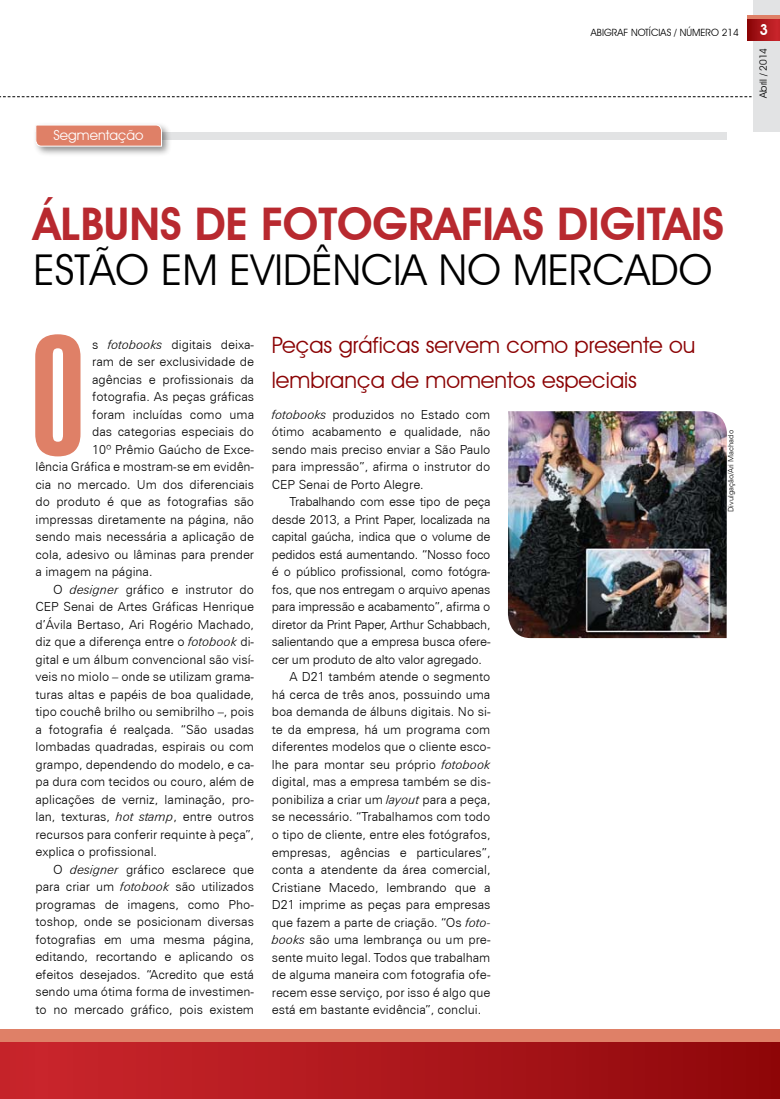
<style>
.page{position:relative;width:780px;height:1099px;background:#fff}
.page>*{position:absolute;margin:0;border:0;box-sizing:border-box;transform-origin:0 0}
.t1{font:900 extra-condensed 162.5px "Swiss 911 BT";color:#df8067}
.t2{font:600 45px "Avant Garde IT Cby BT";color:#b8292f}
.t3{font:42.5px "Avant Garde IT Cby BT";color:#000}
.t4{font:22.5px/35px "Avant Garde IT Cby BT";color:#8b0304}
.t5{font:600 15px "Avant Garde IT Cby BT";color:#fff}
.t6{font:13.75px "Avant Garde IT Cby BT";color:#fff}
.t7{font:300 12.5px/17.5px "Zurich BT";color:#000;text-align:justify}
.t8{font:300 12.5px "Zurich BT";letter-spacing:-.02em;color:#000}
.t9{font:10px "Avant Garde IT Cby BT";color:#000}
.t10{font:300 7.5px "Zurich BT";color:#000}
.s1{font-style:italic}
</style>
<div class="page">
<div style="left:753px;top:0;width:27px;height:132px;background:#e2e3e4"></div>
<div style="left:0;top:1040px;width:780px;height:58px;background:linear-gradient(to right,#cc272d,#8f070a)"></div>
<div style="left:0;top:1029px;width:780px;height:12px;background:#df8067"></div>
<div style="left:747px;top:15px;width:33px;height:22px;background:#df8067"></div>
<svg style="left:747px;top:19px;width:33px;height:22px"></svg>
<svg style="left:0;top:96px;width:751px;height:1px"></svg>
<div style="left:35px;top:132px;width:691px;height:8px;background:#e2e3e4"></div>
<div style="left:32px;top:121px;width:146px;height:42px;background:#000;opacity:.45"></div>
<svg style="left:35px;top:124px;width:127px;height:23px"></svg>
<img style="left:508px;top:411px;width:218px;height:227px">
<p class="t6" style="left:54px;top:127px;width:91px">Segmentação</p>
<p class="t9" style="left:591px;top:27px;width:18px">ABIGRA</p>
<p class="t9" style="left:623px;top:27px;width:71px">F NOTÍCIAS / NÚMERO</p>
<p class="t9" style="left:721px;top:27px;width:18px">214</p>
<p class="t5" style="left:759px;top:21px;width:10px">3</p>
<p class="t9" style="left:757px;top:97px;width:51px;rotate:-90deg">Abril / 2014</p>
<h2 class="t2" style="left:33px;top:197px;width:692px">ÁLBUNS DE FOTOGRAFIAS DIGITAIS</h2>
<h3 class="t3" style="left:33px;top:244px;width:680px">estão em evidência no mercado</h3>
<h1 class="t1" style="left:31px;top:308px;width:55px">O</h1>
<p class="t7" style="left:92px;top:335px;width:163px">s <span class="s1">fotobooks</span> digitais deixa-</p>
<p class="t7" style="left:92px;top:353px;width:163px">ram de ser exclusividade de</p>
<p class="t7" style="left:92px;top:370px;width:163px">agências e profissionais da</p>
<p class="t7" style="left:92px;top:388px;width:163px">fotografia. As peças gráficas</p>
<p class="t7" style="left:92px;top:405px;width:163px">foram incluídas como uma</p>
<p class="t7" style="left:92px;top:423px;width:163px">das categorias especiais do</p>
<p class="t7" style="left:92px;top:440px;width:163px">10º Prêmio Gaúcho de Exce-</p>
<p class="t7" style="left:35px;top:458px;width:220px">lência Gráfica e mostram-se em evidên-</p>
<p class="t7" style="left:35px;top:475px;width:220px">cia no mercado. Um dos diferenciais</p>
<p class="t7" style="left:35px;top:493px;width:220px">do produto é que as fotografias são</p>
<p class="t7" style="left:35px;top:510px;width:220px">impressas diretamente na página, não</p>
<p class="t7" style="left:35px;top:528px;width:220px">sendo mais necessária a aplicação de</p>
<p class="t7" style="left:35px;top:545px;width:220px">cola, adesivo ou lâminas para prender</p>
<p class="t7" style="left:35px;top:563px;width:119px">a imagem na página.</p>
<p class="t7" style="left:53px;top:580px;width:202px">O <span class="s1">designer</span> gráfico e instrutor do</p>
<p class="t7" style="left:35px;top:598px;width:220px">CEP Senai de Artes Gráficas Henrique</p>
<p class="t7" style="left:35px;top:615px;width:220px">d’Ávila Bertaso, Ari Rogério Machado,</p>
<p class="t7" style="left:35px;top:633px;width:220px">diz que a diferença entre o <span class="s1">fotobook</span> di-</p>
<p class="t7" style="left:35px;top:650px;width:220px">gital e um álbum convencional são visí-</p>
<p class="t7" style="left:35px;top:668px;width:220px">veis no miolo – onde se utilizam grama-</p>
<p class="t7" style="left:35px;top:685px;width:220px">turas altas e papéis de boa qualidade,</p>
<p class="t7" style="left:35px;top:703px;width:220px">tipo couchê brilho ou semibrilho –, pois</p>
<p class="t7" style="left:35px;top:720px;width:220px">a fotografia é realçada. “São usadas</p>
<p class="t7" style="left:35px;top:738px;width:220px">lombadas quadradas, espirais ou com</p>
<p class="t7" style="left:35px;top:755px;width:220px">grampo, dependendo do modelo, e ca-</p>
<p class="t7" style="left:35px;top:773px;width:220px">pa dura com tecidos ou couro, além de</p>
<p class="t7" style="left:35px;top:790px;width:220px">aplicações de verniz, laminação, pro-</p>
<p class="t7" style="left:35px;top:808px;width:220px">lan, texturas, <span class="s1">hot stamp</span>, entre outros</p>
<p class="t7" style="left:35px;top:825px;width:220px">recursos para conferir requinte à peça”,</p>
<p class="t7" style="left:35px;top:843px;width:123px">explica o profissional.</p>
<p class="t7" style="left:53px;top:860px;width:202px">O <span class="s1">designer</span> gráfico esclarece que</p>
<p class="t7" style="left:35px;top:878px;width:220px">para criar um <span class="s1">fotobook</span> são utilizados</p>
<p class="t7" style="left:35px;top:895px;width:220px">programas de imagens, como Pho-</p>
<p class="t7" style="left:35px;top:913px;width:220px">toshop, onde se posicionam diversas</p>
<p class="t7" style="left:35px;top:930px;width:220px">fotografias em uma mesma página,</p>
<p class="t7" style="left:35px;top:948px;width:220px">editando, recortando e aplicando os</p>
<p class="t7" style="left:35px;top:965px;width:220px">efeitos desejados. “Acredito que está</p>
<p class="t7" style="left:35px;top:983px;width:220px">sendo uma ótima forma de investimen-</p>
<p class="t7" style="left:35px;top:1000px;width:220px">to no mercado gráfico, pois existem</p>
<h3 class="t4" style="left:272px;top:327px;width:425px">Peças gráficas servem como presente ou lembrança de momentos especiais</h3>
<p class="t7" style="left:272px;top:405px;width:220px"><span class="s1">fotobooks</span> produzidos no Estado com ótimo acabamento e qualidade, não sendo mais preciso enviar a São Paulo para impressão”, afirma o instrutor do CEP Senai de Porto Alegre.</p>
<p class="t8" style="left:289px;top:494px;width:202px">Trabalhando com esse tipo de peça</p>
<p class="t8" style="left:272px;top:512px;width:220px">desde 2013, a Print Paper, localizada na</p>
<p class="t8" style="left:272px;top:529px;width:220px">capital gaúcha, indica que o volume de</p>
<p class="t8" style="left:272px;top:547px;width:220px">pedidos está aumentando. “Nosso foco</p>
<p class="t8" style="left:272px;top:564px;width:220px">é o público profissional, como fotógra-</p>
<p class="t8" style="left:272px;top:582px;width:220px">fos, que nos entregam o arquivo apenas</p>
<p class="t8" style="left:272px;top:599px;width:220px">para impressão e acabamento”, afirma o</p>
<p class="t8" style="left:272px;top:617px;width:220px">diretor da Print Paper, Arthur Schabbach,</p>
<p class="t8" style="left:272px;top:634px;width:220px">salientando que a empresa busca ofere-</p>
<p class="t8" style="left:272px;top:652px;width:211px">cer um produto de alto valor agregado.</p>
<p class="t7" style="left:289px;top:668px;width:202px">A D21 também atende o segmento</p>
<p class="t7" style="left:272px;top:685px;width:220px">há cerca de três anos, possuindo uma</p>
<p class="t7" style="left:272px;top:703px;width:220px">boa demanda de álbuns digitais. No si-</p>
<p class="t7" style="left:272px;top:720px;width:220px">te da empresa, há um programa com</p>
<p class="t7" style="left:272px;top:738px;width:220px">diferentes modelos que o cliente esco-</p>
<p class="t7" style="left:272px;top:755px;width:220px">lhe para montar seu próprio <span class="s1">fotobook</span></p>
<p class="t7" style="left:272px;top:773px;width:220px">digital, mas a empresa também se dis-</p>
<p class="t7" style="left:272px;top:790px;width:220px">ponibiliza a criar um <span class="s1">layout</span> para a peça,</p>
<p class="t7" style="left:272px;top:808px;width:220px">se necessário. “Trabalhamos com todo</p>
<p class="t7" style="left:272px;top:825px;width:220px">o tipo de cliente, entre eles fotógrafos,</p>
<p class="t7" style="left:272px;top:843px;width:220px">empresas, agências e particulares”,</p>
<p class="t7" style="left:272px;top:860px;width:220px">conta a atendente da área comercial,</p>
<p class="t7" style="left:272px;top:878px;width:220px">Cristiane Macedo, lembrando que a</p>
<p class="t7" style="left:272px;top:895px;width:220px">D21 imprime as peças para empresas</p>
<p class="t7" style="left:272px;top:913px;width:220px">que fazem a parte de criação. “Os <span class="s1">foto-</span></p>
<p class="t7" style="left:272px;top:930px;width:220px"><span class="s1">books</span> são uma lembrança ou um pre-</p>
<p class="t7" style="left:272px;top:948px;width:220px">sente muito legal. Todos que trabalham</p>
<p class="t7" style="left:272px;top:965px;width:220px">de alguma maneira com fotografia ofe-</p>
<p class="t7" style="left:272px;top:983px;width:220px">recem esse serviço, por isso é algo que</p>
<p class="t7" style="left:272px;top:1000px;width:211px">está em bastante evidência”, conclui.</p>
<p class="t10" style="left:726px;top:512px;width:84px;rotate:-90deg">Divulgação/Ari Machado</p>
</div>
